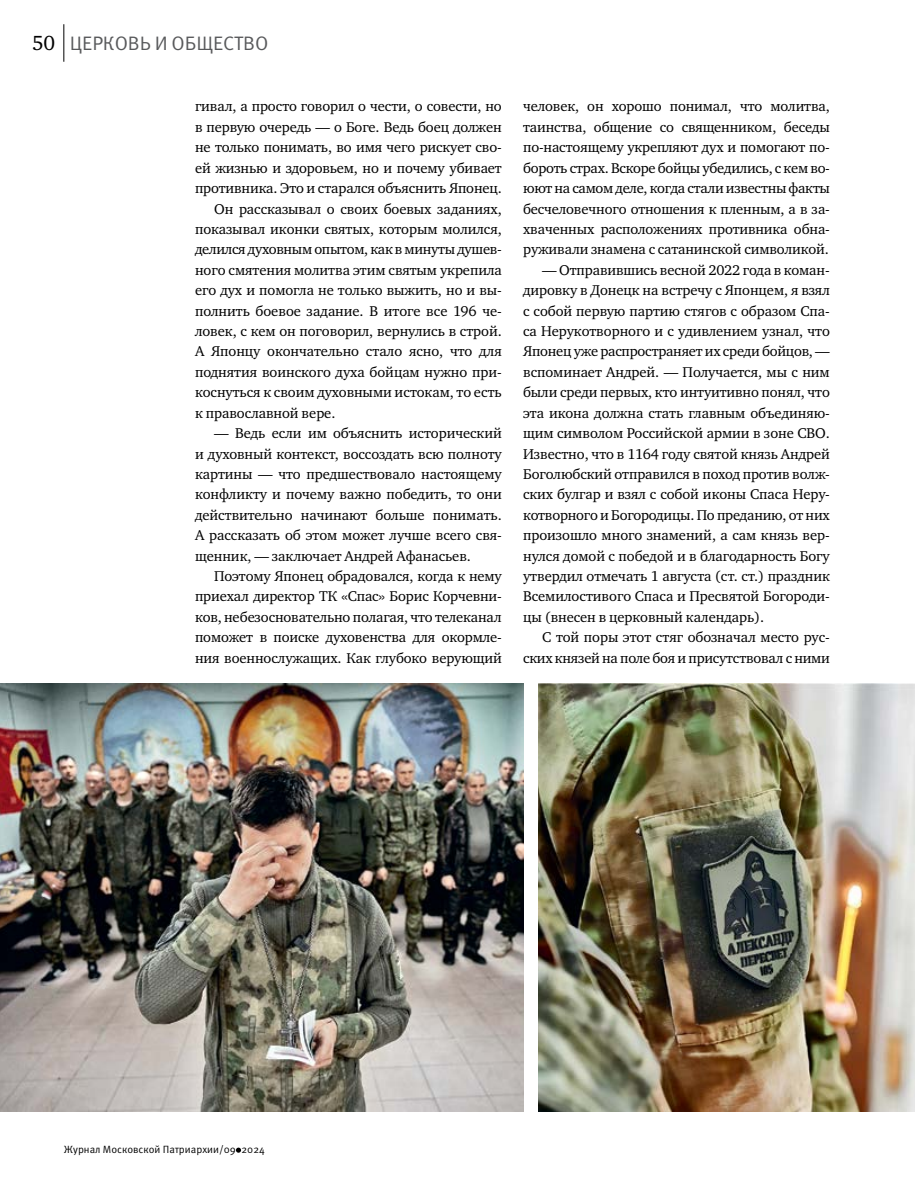
<style>
.page{position:relative;width:915px;height:1191px;background:#fff}
.page>*{position:absolute;margin:0;border:0;box-sizing:border-box;transform-origin:0 0}
.t1{font:19.5px "Meta Pro";letter-spacing:-.005em;color:#58595b}
.t2{font:14.55px/20.4px "Charter ITC";letter-spacing:-.005em;color:#000;text-align:justify}
.t3{font:10.5px "Meta Pro";color:#000}
.s1{font-family:"Charter ITC";font-size:21px;color:#000}
</style>
<div class="page">
<svg style="left:236px;top:1147px;width:5px;height:5px"></svg>
<hr style="left:63px;top:24px;width:1px;height:38px;background:#000">
<img style="left:0;top:683px;width:523px;height:428px">
<img style="left:538px;top:683px;width:376px;height:428px">
<h1 class="t1" style="left:32px;top:31px;width:238px"><span class="s1">50</span> ЦЕРКОВЬ И ОБЩЕСТВО</h1>
<p class="t2" style="left:195px;top:96px;width:308px">гивал, а просто говорил о чести, о совести, но</p>
<p class="t2" style="left:195px;top:117px;width:308px">в первую очередь — о Боге. Ведь боец должен</p>
<p class="t2" style="left:195px;top:137px;width:308px">не только понимать, во имя чего рискует сво-</p>
<p class="t2" style="left:195px;top:157px;width:308px">ей жизнью и здоровьем, но и почему убивает</p>
<p class="t2" style="left:195px;top:178px;width:308px">противника. Это и старался объяснить Японец.</p>
<p class="t2" style="left:214px;top:198px;width:289px">Он рассказывал о своих боевых заданиях,</p>
<p class="t2" style="left:195px;top:219px;width:308px">показывал иконки святых, которым молился,</p>
<p class="t2" style="left:195px;top:239px;width:308px">делился духовным опытом, как в минуты душев-</p>
<p class="t2" style="left:195px;top:260px;width:308px">ного смятения молитва этим святым укрепила</p>
<p class="t2" style="left:195px;top:280px;width:308px">его дух и помогла не только выжить, но и вы-</p>
<p class="t2" style="left:195px;top:300px;width:308px">полнить боевое задание. В итоге все 196 че-</p>
<p class="t2" style="left:195px;top:321px;width:308px">ловек, с кем он поговорил, вернулись в строй.</p>
<p class="t2" style="left:195px;top:341px;width:308px">А Японцу окончательно стало ясно, что для</p>
<p class="t2" style="left:195px;top:362px;width:308px">поднятия воинского духа бойцам нужно при-</p>
<p class="t2" style="left:195px;top:382px;width:308px">коснуться к своим духовными истокам, то есть</p>
<p class="t2" style="left:195px;top:402px;width:142px">к православной вере.</p>
<p class="t2" style="left:195px;top:423px;width:308px;text-indent:19px">— Ведь если им объяснить исторический и духовный контекст, воссоздать всю полноту картины — что предшествовало настоящему конфликту и почему важно победить, то они действительно начинают больше понимать.<br>А рассказать об этом может лучше всего свя&shy;щенник, — заключает Андрей Афанасьев.</p>
<p class="t2" style="left:195px;top:566px;width:308px;text-indent:19px">Поэтому Японец обрадовался, когда к нему приехал директор ТК «Спас» Борис Корчевни&shy;ков, небезосновательно полагая, что телеканал поможет в поиске духовенства для окормле&shy;ния военнослужащих. Как глубоко верующий</p>
<p class="t2" style="left:523px;top:96px;width:308px">человек, он хорошо понимал, что молитва, таинства, общение со священником, беседы по-настоящему укрепляют дух и помогают по&shy;бороть страх. Вскоре бойцы убедились, с кем во&shy;юют на самом деле, когда стали известны факты бесчеловечного отношения к пленным, а в за&shy;хваченных расположениях противника обна&shy;руживали знамена с сатанинской символикой.</p>
<p class="t2" style="left:523px;top:260px;width:308px;text-indent:19px">— Отправившись весной 2022 года в коман&shy;дировку в Донецк на встречу с Японцем, я взял с собой первую партию стягов с образом Спа&shy;са Нерукотворного и с удивлением узнал, что Японец уже распространяет их среди бойцов, — вспоминает Андрей. — Получается, мы с ним были среди первых, кто интуитивно понял, что эта икона должна стать главным объединяю&shy;щим символом Российской армии в зоне СВО.<br>Известно, что в 1164 году святой князь Андрей Боголюбский отправился в поход против волж&shy;ских булгар и взял с собой иконы Спаса Неру&shy;котворного и Богородицы. По преданию, от них произошло много знамений, а сам князь вер&shy;нулся домой с победой и в благодарность Богу утвердил отмечать 1 августа (ст. ст.) праздник Всемилостивого Спаса и Пресвятой Богороди&shy;цы (внесен в церковный календарь).</p>
<p class="t2" style="left:523px;top:627px;width:308px;text-align:right">С той поры этот стяг обозначал место рус&shy;ских князей на поле боя и присутствовал с ними</p>
<p class="t3" style="left:64px;top:1142px;width:202px">Журнал Московской Патриархии/09 2024</p>
</div>
